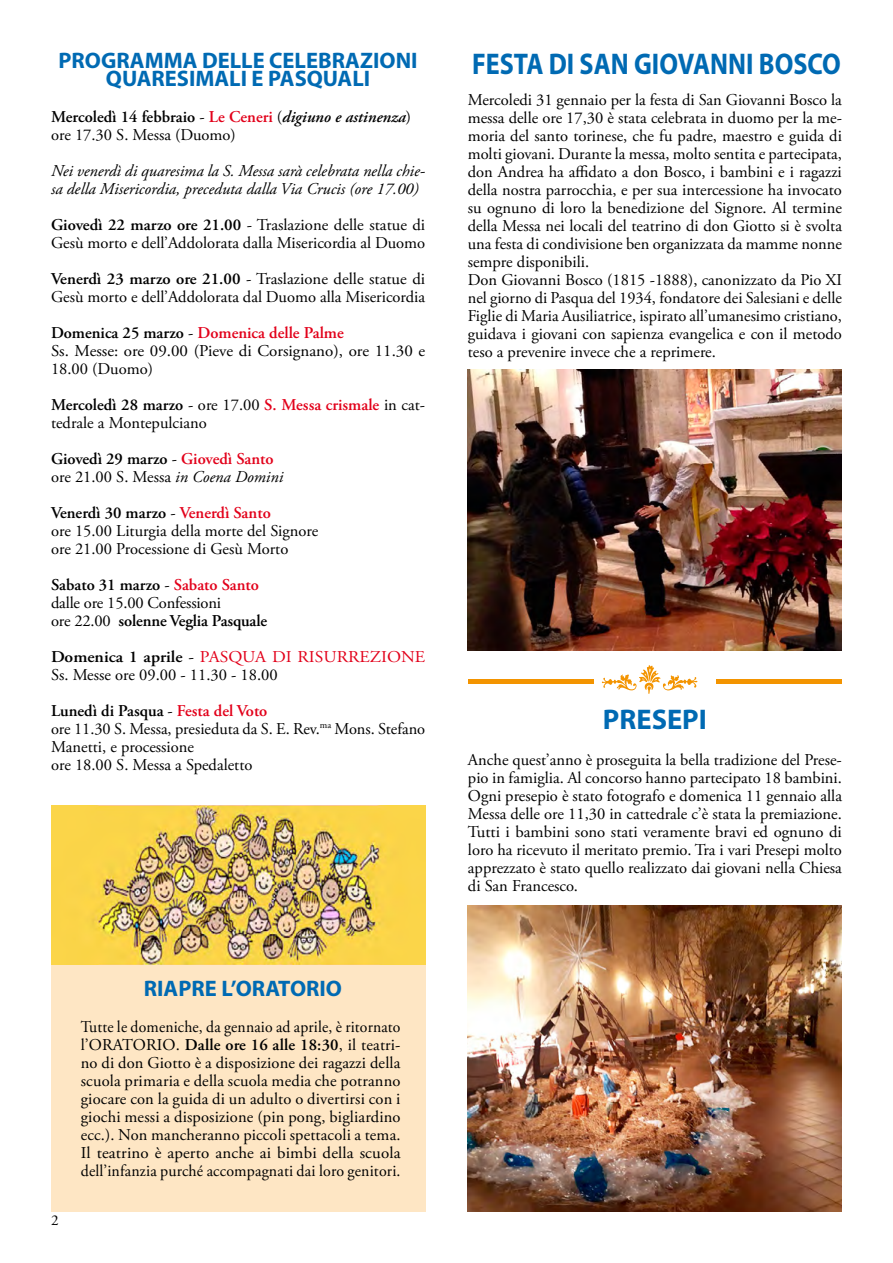
<style>
.page{position:relative;width:893px;height:1263px;background:#fff}
.page>*{position:absolute;margin:0;border:0;box-sizing:border-box;transform-origin:0 0}
.t1{font:700 30px "Myriad Pro";color:#006ab3;scale:.87 1}
.t2{font:700 28.5px "Myriad Pro";color:#006ab3}
.t3{font:700 22.5px/18px "Myriad Pro";color:#006ab3;text-align:center}
.t4{font:16.5px/18px "Adobe Garamond Pro";color:#000}
.t5{font:16.5px/18px "Adobe Garamond Pro";color:#000;text-align:justify;scale:.95 1}
.t6{font:italic 16.5px/18px "Adobe Garamond Pro";color:#000}
.t7{font:600 16.5px/18px "Adobe Garamond Pro";letter-spacing:-.01em;color:#000}
.t8{font:16.5px/18px "Adobe Garamond Pro";color:#000;scale:1.07 1}
.t9{font:15px "Adobe Garamond Pro";color:#000}
.s1{font-weight:600}
.s2{font-weight:600;color:#e2001a}
.s3{font-weight:600;font-style:italic}
.s4{font-style:italic}
.s5{font-weight:400}
.s6{color:#e2001a}
</style>
<div class="page">
<div style="left:51px;top:961px;width:374px;height:251px;background:#fee6c4"></div>
<img style="left:468px;top:370px;width:374px;height:281px">
<img style="left:468px;top:906px;width:374px;height:306px">
<svg style="left:602px;top:665px;width:95px;height:29px"></svg>
<hr style="left:716px;top:680px;width:126px;height:4px;background:#f39400">
<hr style="left:468px;top:680px;width:126px;height:4px;background:#f39400">
<img style="left:51px;top:806px;width:374px;height:159px">
<h3 class="t3" style="left:59px;top:51px;width:361px">PROGRAMMA DELLE CELEBRAZIONI<br>QUARESIMALI E PASQUALI</h3>
<p class="t4" style="left:51px;top:108px;width:362px"><span class="s1">Mercoledì 14 febbraio</span> - <span class="s2">Le Ceneri</span> (<span class="s3">digiuno e astinenza</span>) ore 17.30 S. Messa (Duomo)</p>
<p class="t6" style="left:51px;top:162px;width:376px">Nei venerdì di quaresima la S. Messa sarà celebrata nella chie&shy;sa della Misericordia, preceduta dalla Via Crucis (ore 17.00)</p>
<p class="t4" style="left:51px;top:216px;width:376px"><span class="s1">Giovedì 22 marzo ore 21.00</span> - Traslazione delle statue di<br>Gesù morto e dell’Addolorata dalla Misericordia al Duomo</p>
<p class="t4" style="left:51px;top:270px;width:376px"><span class="s1">Venerdì 23 marzo ore 21.00</span> - Traslazione delle statue di<br>Gesù morto e dell’Addolorata dal Duomo alla Misericordia</p>
<p class="t4" style="left:51px;top:324px;width:376px"><span class="s1">Domenica 25 marzo</span> - <span class="s2">Domenica delle Palme<br></span>Ss. Messe: ore 09.00 (Pieve di Corsignano), ore 11.30 e<br>18.00 (Duomo)</p>
<p class="t4" style="left:51px;top:396px;width:376px"><span class="s1">Mercoledì 28 marzo</span> - ore 17.00 <span class="s2">S. Messa crismale</span> in cat&shy;tedrale a Montepulciano</p>
<p class="t4" style="left:51px;top:450px;width:234px"><span class="s1">Giovedì 29 marzo</span> - <span class="s2">Giovedì Santo </span>ore 21.00 S. Messa <span class="s4">in Coena Domini</span></p>
<p class="t4" style="left:51px;top:504px;width:269px"><span class="s1">Venerdì 30 marzo</span> - <span class="s2">Venerdì Santo<br></span>ore 15.00 Liturgia della morte del Signore ore 21.00 Processione di Gesù Morto</p>
<p class="t7" style="left:51px;top:576px;width:218px">Sabato 31 marzo <span class="s5">-</span> <span class="s6">Sabato Santo </span><span class="s5">dalle ore 15.00 Confessioni<br>ore 22.00</span> solenne Veglia Pasquale</p>
<p class="t8" style="left:51px;top:648px;width:351px"><span class="s1">Domenica 1 aprile</span> - <span class="s6">PASQUA DI RISURREZIONE<br></span>Ss. Messe ore 09.00 - 11.30 - 18.00</p>
<p class="t4" style="left:51px;top:702px;width:376px"><span class="s1">Lunedì di Pasqua</span> - <span class="s2">Festa del Voto<br></span>ore 11.30 S. Messa, presieduta da S. E. Rev.<sup>ma</sup> Mons. Stefano Manetti, e processione<br>ore 18.00 S. Messa a Spedaletto</p>
<p class="t9" style="left:51px;top:1211px;width:9px">2</p>
<h3 class="t3" style="left:144px;top:979px;width:200px">RIAPRE L’ORATORIO</h3>
<p class="t5" style="left:81px;top:1019px;width:338px">Tutte le domeniche, da gennaio ad aprile, è ritornato l’ORATORIO. <span class="s1">Dalle ore 16 alle 18:30</span>, il teatri&shy;no di don Giotto è a disposizione dei ragazzi della scuola primaria e della scuola media che potranno giocare con la guida di un adulto o divertirsi con i giochi messi a disposizione (pin pong, bigliardino ecc.). Non mancheranno piccoli spettacoli a tema.<br>Il teatrino è aperto anche ai bimbi della scuola dell’infanzia purché accompagnati dai loro genitori.</p>
<h1 class="t1" style="left:472px;top:44px;width:425px">FESTA DI SAN GIOVANNI BOSCO</h1>
<p class="t4" style="left:468px;top:92px;width:376px">Mercoledi 31 gennaio per la festa di San Giovanni Bosco la messa delle ore 17,30 è stata celebrata in duomo per la me&shy;moria del santo torinese, che fu padre, maestro e guida di molti giovani. Durante la messa, molto sentita e partecipata, don Andrea ha affidato a don Bosco, i bambini e i ragazzi della nostra parrocchia, e per sua intercessione ha invocato su ognuno di loro la benedizione del Signore. Al termine della Messa nei locali del teatrino di don Giotto si è svolta una festa di condivisione ben organizzata da mamme nonne sempre disponibili.<br>Don Giovanni Bosco (1815 -1888), canonizzato da Pio XI nel giorno di Pasqua del 1934, fondatore dei Salesiani e delle Figlie di Maria Ausiliatrice, ispirato all’umanesimo cristiano, guidava i giovani con sapienza evangelica e con il metodo teso a prevenire invece che a reprimere.</p>
<h2 class="t2" style="left:603px;top:701px;width:105px">PRESEPI</h2>
<p class="t4" style="left:468px;top:752px;width:375px;text-align:justify">Anche quest’anno è proseguita la bella tradizione del Prese&shy;pio in famiglia. Al concorso hanno partecipato 18 bambini.<br>Ogni presepio è stato fotografo e domenica 11 gennaio alla Messa delle ore 11,30 in cattedrale c’è stata la premiazione.<br>Tutti i bambini sono stati veramente bravi ed ognuno di loro ha ricevuto il meritato premio. Tra i vari Presepi molto apprezzato è stato quello realizzato dai giovani nella Chiesa di San Francesco.</p>
</div>
